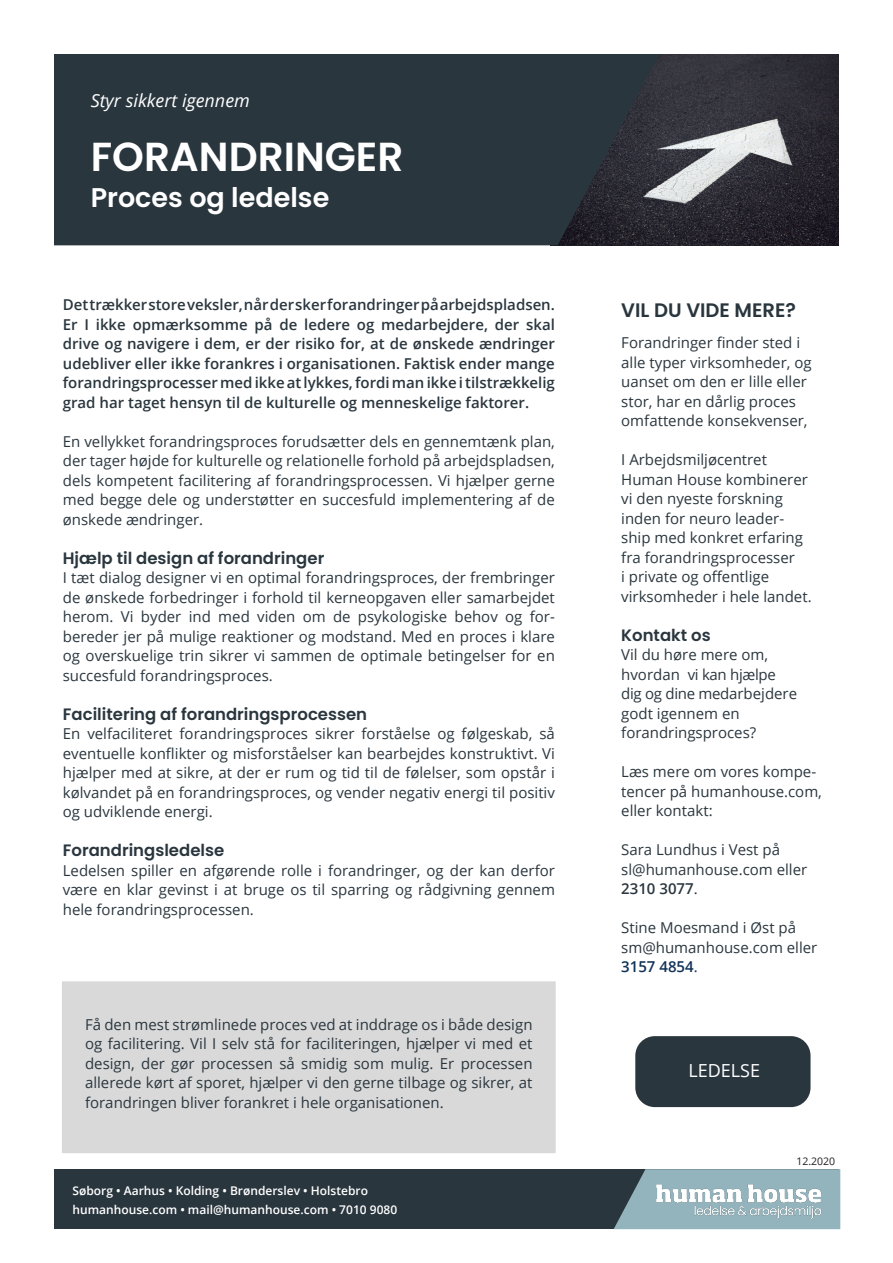
<style>
.page{position:relative;width:893px;height:1263px;background:#fff}
.page>*{position:absolute;margin:0;border:0;box-sizing:border-box;transform-origin:0 0}
.Overskrift{font:40.5px "Poppins";color:#fff}
.Overskrift-2{font:600 40.5px "Poppins";color:#fff}
.Overskrift-3{font:27px "Poppins";color:#fff}
.Overskrift-4{font:600 27px "Poppins";color:#fff}
.brødtekst{font:600 19.5px "Poppins";color:#2a363e}
.Overskrift-5{font:italic 18px "Open Sans";color:#fff}
.t1{font:18px "Open Sans";color:#fff}
.brødtekst-2{font:600 16.5px "Poppins";color:#2a363e}
.brødtekst-3{font:15px/19.5px "Open Sans";color:#2a363e;text-align:justify}
.brødtekst-4{font:600 15px/19.5px "Open Sans";color:#2a363e;text-align:justify}
.brødtekst-5{font:600 15px "Open Sans";color:#103157}
.t2{font:600 12px "Open Sans";color:#fff}
.t3{font:10.5px "Open Sans";color:#231f20}
.s1{font-weight:400}
</style>
<div class="page">
<img style="left:659px;top:54px;width:180px;height:191px">
<div style="left:54px;top:1169px;width:785px;height:60px;background:#2a363e"></div>
<svg style="left:54px;top:54px;width:605px;height:191px;background:#2a353d"></svg>
<div style="left:63px;top:983px;width:491px;height:169px;background:#d9d9d9"></div>
<div style="left:62px;top:981px;width:494px;height:172px;border:3px solid #d9d9d9"></div>
<div style="left:637px;top:1038px;width:172px;height:67px;background:#2a363e;border-radius:18px"></div>
<div style="left:635px;top:1036px;width:175px;height:71px;border:3px solid #2a363e;border-radius:18px"></div>
<svg style="left:614px;top:1169px;width:226px;height:60px"></svg>
<img style="left:651px;top:1179px;width:175px;height:43px">
<p class="Overskrift-5" style="left:91px;top:88px;width:161px">Styr sikkert igennem</p>
<p class="Overskrift-2" style="left:91px;top:134px;width:314px">FORANDRINGER</p>
<p class="Overskrift-4" style="left:91px;top:182px;width:240px">Proces og ledelse</p>
<p class="Overskrift" style="left:91px;top:134px;width:333px">DEN LOVPLIGTIGE</p>
<p class="Overskrift-3" style="left:91px;top:182px;width:318px">koordinatoruddannelse</p>
<p class="brødtekst-4" style="left:63px;top:295px;width:494px">Det trækker store veksler, når der sker forandringer på arbejdspladsen.<br>Er I ikke opmærksomme på de ledere og medarbejdere, der skal drive og navigere i dem, er der risiko for, at de ønskede ændringer udebliver eller ikke forankres i organisationen. Faktisk ender mange forandringsprocesser med ikke at lykkes, fordi man ikke i tilstrækkelig grad har taget hensyn til de kulturelle og menneskelige faktorer.</p>
<p class="brødtekst-3" style="left:63px;top:431px;width:494px">En vellykket forandringsproces forudsætter dels en gennemtænk plan, der tager højde for kulturelle og relationelle forhold på arbejdspladsen, dels kompetent facilitering af forandringsprocessen. Vi hjælper gerne med begge dele og understøtter en succesfuld implementering af de ønskede ændringer.</p>
<p class="brødtekst-2" style="left:63px;top:548px;width:263px">Hjælp til design af forandringer</p>
<p class="brødtekst-3" style="left:63px;top:568px;width:494px">I tæt dialog designer vi en optimal forandringsproces, der frembringer de ønskede forbedringer i forhold til kerneopgaven eller samarbejdet herom. Vi byder ind med viden om de psykologiske behov og for&shy;bereder jer på mulige reaktioner og modstand. Med en proces i klare og overskuelige trin sikrer vi sammen de optimale betingelser for en succesfuld forandringsproces.</p>
<p class="brødtekst-2" style="left:63px;top:704px;width:306px">Facilitering af forandringsprocessen</p>
<p class="brødtekst-3" style="left:63px;top:724px;width:494px">En velfaciliteret forandringsproces sikrer forståelse og følgeskab, så eventuelle konflikter og misforståelser kan bearbejdes konstruktivt. Vi hjælper med at sikre, at der er rum og tid til de følelser, som opstår i kølvandet på en forandringsproces, og vender negativ energi til positiv og udviklende energi.</p>
<p class="brødtekst-2" style="left:63px;top:841px;width:163px">Forandringsledelse</p>
<p class="brødtekst-3" style="left:63px;top:860px;width:494px">Ledelsen spiller en afgørende rolle i forandringer, og der kan derfor være en klar gevinst i at bruge os til sparring og rådgivning gennem hele forandringsprocessen.</p>
<p class="brødtekst-3" style="left:85px;top:1014px;width:449px">Få den mest strømlinede proces ved at inddrage os i både design og facilitering. Vil I selv stå for faciliteringen, hjælper vi med et design, der gør processen så smidig som mulig. Er processen allerede kørt af sporet, hjælper vi den gerne tilbage og sikrer, at forandringen bliver forankret i hele organisationen.</p>
<p class="t2" style="left:73px;top:1182px;width:297px">Søborg • Aarhus • Kolding • Brønderslev • Holstebro</p>
<p class="t2" style="left:73px;top:1201px;width:326px">humanhouse.com • mail@humanhouse.com • 7010 9080</p>
<p class="brødtekst" style="left:621px;top:299px;width:176px">VIL DU VIDE MERE?</p>
<p class="brødtekst-3" style="left:621px;top:333px;width:192px;text-align:left">Forandringer finder sted i alle typer virksomheder, og uanset om den er lille eller stor, har en dårlig proces omfattende konsekvenser,</p>
<p class="brødtekst-3" style="left:621px;top:450px;width:192px;text-align:left">I Arbejdsmiljøcentret<br>Human House kombinerer vi den nyeste forskning inden for neuro leader&shy;ship med konkret erfaring fra forandringsprocesser<br>i private og offentlige virksomheder i hele landet.</p>
<p class="brødtekst-2" style="left:621px;top:625px;width:91px">Kontakt os</p>
<p class="brødtekst-3" style="left:621px;top:645px;width:177px;text-align:left">Vil du høre mere om, hvordan vi kan hjælpe dig og dine medarbejdere godt igennem en forandringsproces?</p>
<p class="brødtekst-3" style="left:621px;top:762px;width:202px;text-align:left">Læs mere om vores kompe&shy;tencer på humanhouse.com, eller kontakt:</p>
<p class="brødtekst-3" style="left:621px;top:840px;width:160px">Sara Lundhus i Vest på</p>
<p class="brødtekst-3" style="left:621px;top:859px;width:187px">sl@humanhouse.com eller</p>
<p class="brødtekst-4" style="left:621px;top:879px;width:78px">2310 3077<span class="s1">.</span></p>
<p class="brødtekst-3" style="left:621px;top:918px;width:176px">Stine Moesmand i Øst på</p>
<p class="brødtekst-3" style="left:621px;top:937px;width:198px">sm@humanhouse.com eller</p>
<p class="brødtekst-5" style="left:621px;top:956px;width:78px">3157 4854<span class="s1">.</span></p>
<p class="t1" style="left:688px;top:1058px;width:73px">LEDELSE</p>
<p class="t3" style="left:796px;top:1154px;width:40px">12.2020</p>
</div>
